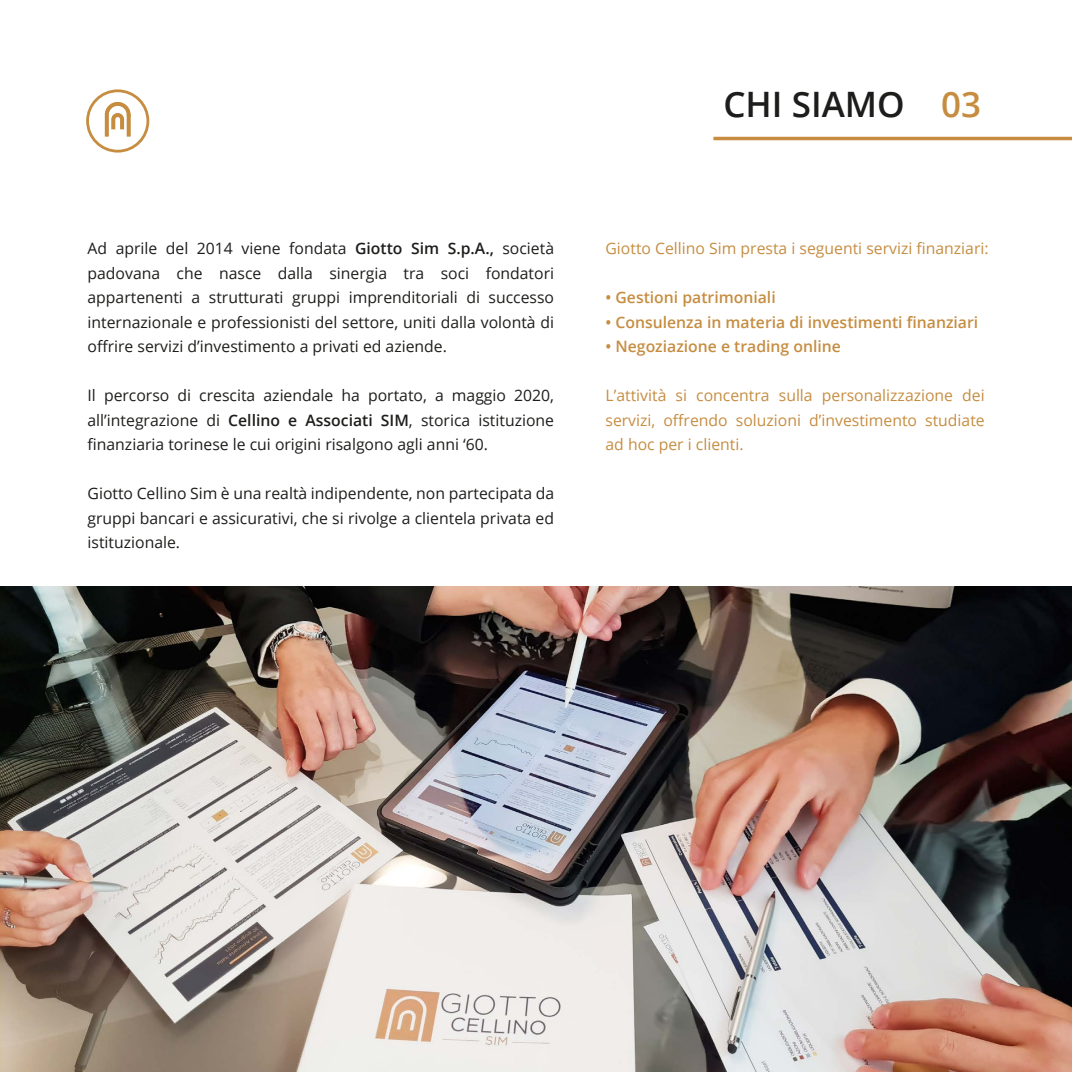
<style>
.page{position:relative;width:1072px;height:1072px;background:#fff}
.page>*{position:absolute;margin:0;border:0;box-sizing:border-box;transform-origin:0 0}
.t1{font:600 35px "Open Sans";color:#1d1d1b}
.t2{font:15.75px/24.5px "Open Sans";color:#1d1d1b;text-align:justify}
.t3{font:15.75px/24.5px "Open Sans";color:#c68d41;text-align:justify}
.t4{font:600 15.75px "Open Sans";color:#c68d41}
.s1{font-weight:600}
.s2{color:#c68d41}
</style>
<div class="page">
<img style="left:0;top:586px;width:1071px;height:485px">
<hr style="left:713px;top:137px;width:358px;height:3px;background:#c68d41">
<div style="left:86px;top:89px;width:63px;height:64px;border:3px solid #c68d41;border-radius:50%"></div>
<svg style="left:104px;top:101px;width:27px;height:36px"></svg>
<p class="t2" style="left:88px;top:236px;width:468px">Ad aprile del 2014 viene fondata <span class="s1">Giotto Sim S.p.A.,</span> società padovana che nasce dalla sinergia tra soci fondatori appartenenti a strutturati gruppi imprenditoriali di successo internazionale e professionisti del settore, uniti dalla volontà di offrire servizi d’investimento a privati ed aziende.</p>
<p class="t2" style="left:88px;top:383px;width:468px">Il percorso di crescita aziendale ha portato, a maggio 2020, all’integrazione di <span class="s1">Cellino e Associati SIM</span>, storica istituzione finanziaria torinese le cui origini risalgono agli anni ‘60.</p>
<p class="t2" style="left:88px;top:481px;width:468px">Giotto Cellino Sim è una realtà indipendente, non partecipata da gruppi bancari e assicurativi, che si rivolge a clientela privata ed istituzionale.</p>
<h1 class="t1" style="left:723px;top:80px;width:259px">CHI SIAMO <span class="s2">03</span></h1>
<p class="t3" style="left:605px;top:236px;width:385px">Giotto Cellino Sim presta i seguenti servizi finanziari:</p>
<p class="t4" style="left:605px;top:286px;width:172px">• Gestioni patrimoniali</p>
<p class="t4" style="left:605px;top:311px;width:374px">• Consulenza in materia di investimenti finanziari</p>
<p class="t4" style="left:605px;top:335px;width:237px">• Negoziazione e trading online</p>
<p class="t3" style="left:605px;top:383px;width:381px">L’attività si concentra sulla personalizzazione dei servizi, offrendo soluzioni d’investimento studiate ad hoc per i clienti.</p>
</div>
